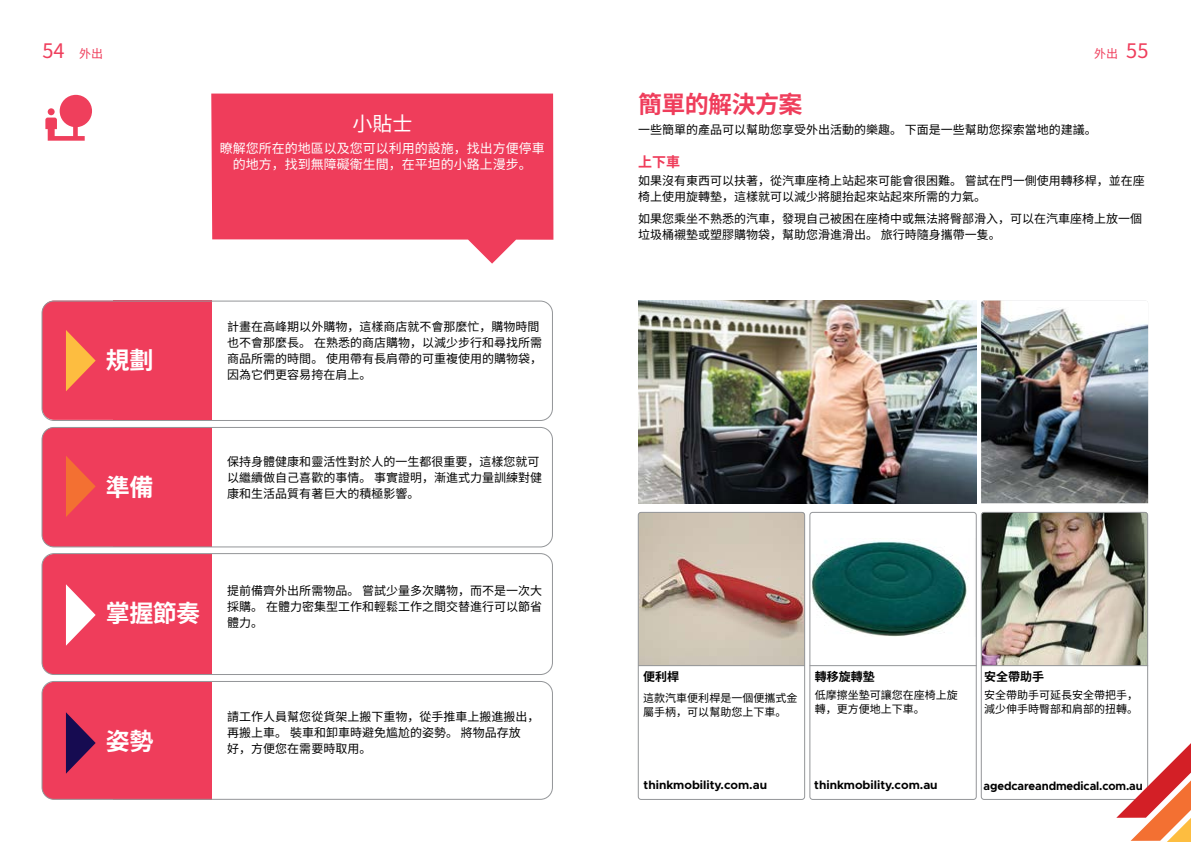
<style>
.page{position:relative;width:1191px;height:842px;background:#fff}
.page>*{position:absolute;margin:0;border:0;box-sizing:border-box;transform-origin:0 0}
.MAJOR_BLUE_HEADER{font:700 24px "Noto Sans CJ Ksc";letter-spacing:-.025em;color:#fff}
.MAJOR_BLUE_HEADER-2{font:700 24px "Noto Sans CJ Ksc";letter-spacing:-.025em;color:#ef3d5b}
.Folio_txt_left{font:20px "Noto Sans CJ Ksc";color:#ef3d5b}
.Tip_fact_head{font:20px "Noto Sans CJ Ksc";color:#fff}
.MAIN_SubHEADER{font:700 14px "Noto Sans CJ Ksc";color:#ef3d5b}
.MAIN_BODY_TXT{font:13px/16px "Noto Sans CJ Ksc";color:#fff;text-align:center}
.MAIN_BODY_TXT-2{font:12px/16px "Noto Sans CJ Ksc";color:#000}
.MAIN_BODY_TXT-3{font:700 12px "Metropolis";color:#000}
.MAIN_BODY_TXT-4{font:700 12px "Metropolis";color:#000;scale:.95 1}
.MAIN_BODY_TXT-5{font:700 12px "Noto Sans CJ Ksc";color:#000}
.FOLIO_TXT{font:12px "Noto Sans CJ Ksc";color:#ef3d5b}
.MAIN_BODY_TXT-6{font:11px/14px "Noto Sans CJ Ksc";color:#000}
.s1{font-size:12px}
.s2{font-size:20px}
</style>
<div class="page">
<svg style="left:211px;top:94px;width:342px;height:170px;background:#f15771"></svg>
<svg style="left:45px;top:95px;width:47px;height:46px"></svg>
<div style="left:114px;top:554px;width:98px;height:120px;background:#ef3d5b"></div>
<div style="left:114px;top:682px;width:98px;height:117px;background:#ef3d5b"></div>
<div style="left:114px;top:427px;width:98px;height:120px;background:#ef3d5b"></div>
<div style="left:114px;top:301px;width:98px;height:119px;background:#ef3d5b"></div>
<div style="left:42px;top:554px;width:99px;height:120px;background:#ef3d5b;border-radius:12px"></div>
<div style="left:42px;top:682px;width:99px;height:117px;background:#ef3d5b;border-radius:12px"></div>
<div style="left:42px;top:427px;width:99px;height:120px;background:#ef3d5b;border-radius:12px"></div>
<div style="left:42px;top:301px;width:99px;height:119px;background:#ef3d5b;border-radius:12px"></div>
<div style="left:42px;top:553px;width:511px;height:122px;border:1px solid #939598;border-radius:12px"></div>
<div style="left:42px;top:681px;width:511px;height:119px;border:1px solid #939598;border-radius:12px"></div>
<div style="left:42px;top:427px;width:511px;height:120px;border:1px solid #939598;border-radius:12px"></div>
<div style="left:42px;top:301px;width:511px;height:120px;border:1px solid #939598;border-radius:12px"></div>
<svg style="left:66px;top:584px;width:30px;height:62px"></svg>
<svg style="left:66px;top:712px;width:30px;height:62px"></svg>
<svg style="left:66px;top:456px;width:30px;height:61px"></svg>
<svg style="left:66px;top:330px;width:30px;height:61px"></svg>
<img style="left:638px;top:301px;width:338px;height:202px">
<img style="left:640px;top:512px;width:507px;height:154px">
<img style="left:811px;top:538px;width:163px;height:98px">
<img style="left:981px;top:301px;width:167px;height:202px">
<div style="left:638px;top:512px;width:167px;height:288px;border:1px solid #939598;border-radius:3px"></div>
<div style="left:981px;top:512px;width:166px;height:288px;border:1px solid #939598;border-radius:3px"></div>
<div style="left:809px;top:512px;width:167px;height:288px;border:1px solid #939598;border-radius:3px"></div>
<hr style="left:638px;top:665px;width:167px;height:1px;background:#939598">
<hr style="left:981px;top:665px;width:167px;height:1px;background:#939598">
<hr style="left:809px;top:665px;width:167px;height:1px;background:#939598">
<svg style="left:1116px;top:743px;width:75px;height:99px"></svg>
<p class="Folio_txt_left" style="left:43px;top:40px;width:62px">54 <span class="s1">外出</span></p>
<p class="Tip_fact_head" style="left:352px;top:113px;width:61px">小貼士</p>
<p class="MAIN_BODY_TXT" style="left:220px;top:141px;width:327px">瞭解您所在的地區以及您可以利用的設施，找出方便停車的地方，找到無障礙衛生間，在平坦的小路上漫步。</p>
<p class="MAJOR_BLUE_HEADER" style="left:106px;top:347px;width:49px">規劃</p>
<p class="MAJOR_BLUE_HEADER" style="left:106px;top:474px;width:49px">準備</p>
<p class="MAIN_BODY_TXT-2" style="left:227px;top:319px;width:316px">計畫在高峰期以外購物，這樣商店就不會那麼忙，購物時間也不會那麼長。 在熟悉的商店購物，以減少步行和尋找所需商品所需的時間。 使用帶有長肩帶的可重複使用的購物袋，因為它們更容易挎在肩上。</p>
<p class="MAIN_BODY_TXT-2" style="left:227px;top:453px;width:316px">保持身體健康和靈活性對於人的一生都很重要，這樣您就可以繼續做自己喜歡的事情。 事實證明，漸進式力量訓練對健康和生活品質有著巨大的積極影響。</p>
<p class="MAJOR_BLUE_HEADER" style="left:106px;top:600px;width:96px">掌握節奏</p>
<p class="MAIN_BODY_TXT-2" style="left:227px;top:583px;width:316px;text-align:justify">提前備齊外出所需物品。 嘗試少量多次購物，而不是一次大採購。 在體力密集型工作和輕鬆工作之間交替進行可以節省體力。</p>
<p class="MAJOR_BLUE_HEADER" style="left:106px;top:728px;width:49px">姿勢</p>
<p class="MAIN_BODY_TXT-2" style="left:227px;top:709px;width:313px">請工作人員幫您從貨架上搬下重物，從手推車上搬進搬出，再搬上車。 裝車和卸車時避免尴尬的姿勢。 將物品存放<br>好，方便您在需要時取用。</p>
<p class="FOLIO_TXT" style="left:1094px;top:47px;width:56px">外出 <span class="s2">55</span></p>
<p class="MAJOR_BLUE_HEADER-2" style="left:638px;top:90px;width:166px">簡單的解決方案</p>
<p class="MAIN_BODY_TXT-2" style="left:638px;top:122px;width:460px">一些簡單的產品可以幫助您享受外出活動的樂趣。 下面是一些幫助您探索當地的建議。</p>
<p class="MAIN_SubHEADER" style="left:638px;top:154px;width:43px">上下車</p>
<p class="MAIN_BODY_TXT-2" style="left:638px;top:173px;width:508px">如果沒有東西可以扶著，從汽車座椅上站起來可能會很困難。 嘗試在門一側使用轉移桿，並在座椅上使用旋轉墊，這樣就可以減少將腿抬起來站起來所需的力氣。</p>
<p class="MAIN_BODY_TXT-2" style="left:638px;top:211px;width:505px">如果您乘坐不熟悉的汽車，發現自己被困在座椅中或無法將臀部滑入，可以在汽車座椅上放一個垃圾桶襯墊或塑膠購物袋，幫助您滑進滑出。 旅行時隨身攜帶一隻。</p>
<p class="MAIN_BODY_TXT-5" style="left:643px;top:670px;width:37px">便利桿</p>
<p class="MAIN_BODY_TXT-6" style="left:643px;top:691px;width:155px">這款汽車便利桿是一個便攜式金屬手柄，可以幫助您上下車。</p>
<p class="MAIN_BODY_TXT-5" style="left:815px;top:670px;width:61px">轉移旋轉墊</p>
<p class="MAIN_BODY_TXT-6" style="left:815px;top:688px;width:144px">低摩擦坐墊可讓您在座椅上旋轉，更方便地上下車。</p>
<p class="MAIN_BODY_TXT-5" style="left:984px;top:670px;width:61px">安全帶助手</p>
<p class="MAIN_BODY_TXT-6" style="left:984px;top:688px;width:155px">安全帶助手可延長安全帶把手，減少伸手時臀部和肩部的扭轉。</p>
<p class="MAIN_BODY_TXT-3" style="left:643px;top:777px;width:125px">thinkmobility.com.au</p>
<p class="MAIN_BODY_TXT-3" style="left:814px;top:777px;width:125px">thinkmobility.com.au</p>
<p class="MAIN_BODY_TXT-4" style="left:983px;top:778px;width:169px">agedcareandmedical.com.au</p>
</div>
